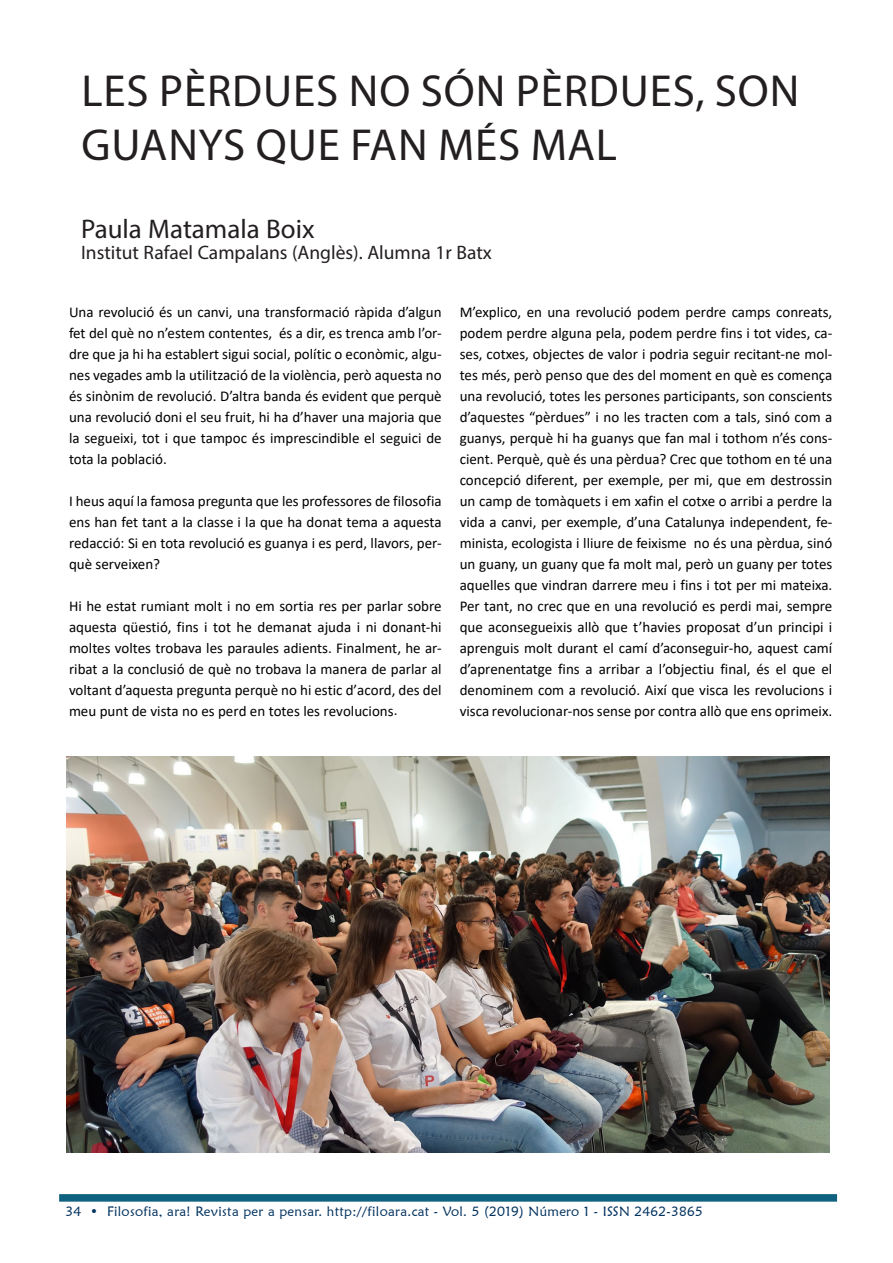
<style>
.page{position:relative;width:893px;height:1263px;background:#fff}
.page>*{position:absolute;margin:0;border:0;box-sizing:border-box;transform-origin:0 0}
.t1{font:45px/54px "Myriad Pro";letter-spacing:.02em;color:#231f20}
.Body_paragraph{font:27px "Myriad Pro";color:#231f20}
.Body_paragraph-2{font:19.5px "Myriad Pro";color:#231f20}
.t2{font:15px/21px "Calibri";color:#000;text-align:justify}
.t3{font:13.5px "Maiandra GD";letter-spacing:.025em;color:#00315f}
</style>
<div class="page">
<div style="left:59px;top:1194px;width:778px;height:7px;background:#0e617f;border:2px solid #0e617f"></div>
<img style="left:66px;top:756px;width:763px;height:396px">
<p class="t1" style="left:81px;top:63px;width:719px">LES PÈRDUES NO SÓN PÈRDUES, SON<br>GUANYS QUE FAN MÉS MAL</p>
<p class="Body_paragraph" style="left:81px;top:212px;width:235px">Paula Matamala Boix</p>
<p class="Body_paragraph-2" style="left:81px;top:241px;width:412px">Institut Rafael Campalans (Anglès). Alumna 1r Batx</p>
<p class="t2" style="left:69px;top:301px;width:374px">Una revolució és un canvi, una transformació ràpida d’algun fet del què no n’estem contentes, és a dir, es trenca amb l’or&shy;dre que ja hi ha establert sigui social, polític o econòmic, algu&shy;nes vegades amb la utilització de la violència, però aquesta no és sinònim de revolució. D’altra banda és evident que perquè una revolució doni el seu fruit, hi ha d’haver una majoria que la segueixi, tot i que tampoc és imprescindible el seguici de tota la població.</p>
<p class="t2" style="left:69px;top:490px;width:374px">I heus aquí la famosa pregunta que les professores de filosofia ens han fet tant a la classe i la que ha donat tema a aquesta redacció: Si en tota revolució es guanya i es perd, llavors, per&shy;què serveixen?</p>
<p class="t2" style="left:69px;top:595px;width:374px">Hi he estat rumiant molt i no em sortia res per parlar sobre aquesta qüestió, fins i tot he demanat ajuda i ni donant-hi moltes voltes trobava les paraules adients. Finalment, he ar&shy;ribat a la conclusió de què no trobava la manera de parlar al voltant d’aquesta pregunta perquè no hi estic d’acord, des del meu punt de vista no es perd en totes les revolucions.</p>
<p class="t2" style="left:460px;top:301px;width:374px">M’explico, en una revolució podem perdre camps conreats, podem perdre alguna pela, podem perdre fins i tot vides, ca&shy;ses, cotxes, objectes de valor i podria seguir recitant-ne mol&shy;tes més, però penso que des del moment en què es comença una revolució, totes les persones participants, son conscients d’aquestes “pèrdues” i no les tracten com a tals, sinó com a guanys, perquè hi ha guanys que fan mal i tothom n’és cons&shy;cient. Perquè, què és una pèrdua? Crec que tothom en té una concepció diferent, per exemple, per mi, que em destrossin un camp de tomàquets i em xafin el cotxe o arribi a perdre la vida a canvi, per exemple, d’una Catalunya independent, fe&shy;minista, ecologista i lliure de feixisme no és una pèrdua, sinó un guany, un guany que fa molt mal, però un guany per totes aquelles que vindran darrere meu i fins i tot per mi mateixa.<br>Per tant, no crec que en una revolució es perdi mai, sempre que aconsegueixis allò que t’havies proposat d’un principi i aprenguis molt durant el camí d’aconseguir-ho, aquest camí d’aprenentatge fins a arribar a l’objectiu final, és el que el denominem com a revolució. Així que visca les revolucions i visca revolucionar-nos sense por contra allò que ens oprimeix.</p>
<p class="t3" style="left:66px;top:1203px;width:639px">34 • Filosofia, ara! Revista per a pensar. http://filoara.cat - Vol. 5 (2019) Número 1 - ISSN 2462-3865</p>
</div>
